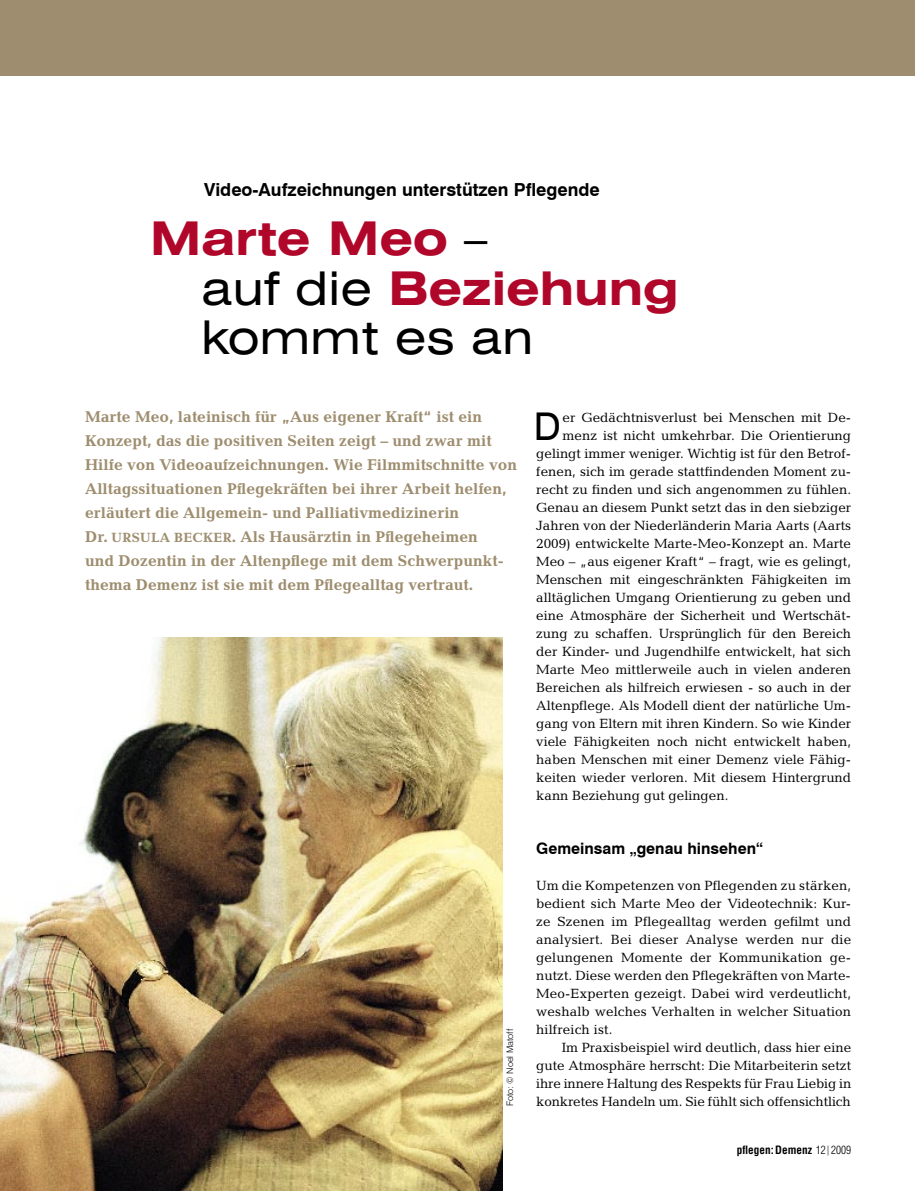
<style>
.page{position:relative;width:915px;height:1191px;background:#fff}
.page>*{position:absolute;margin:0;border:0;box-sizing:border-box;transform-origin:0 0}
.Überschrift_normal{font:700 expanded 46.5px "Swiss 721 BT";color:#b0062a}
.Überschrift_normal-2{font:expanded 46.5px "Swiss 721 BT";letter-spacing:.01em;color:#000}
.t1{font:38.25px "Swiss 721 BT";color:#000}
.Unterüberschrift{font:700 18px "Swiss 721 BT";color:#000}
.Einleitungstext{font:700 15.75px/24px "Candida";color:#9e8d6e}
.ZÜ_1{font:700 15.75px "Swiss 721 BT";color:#000}
.Fließtext{font:13.5px "Candida";color:#000}
.Fließtext_mit_Einzug{font:13.5px/18px "Candida";letter-spacing:-.005em;color:#000;text-align:justify}
.t2{font:700 condensed 11.25px "Helvetica";color:#000}
.t3{font:300 9px "Swiss 721 BT";color:#000}
.s1{font-weight:400;color:#000}
.s2{font-size:13.5px}
.s3{font-weight:300}
.s4{font-weight:300;font-size:9.9px}
</style>
<div class="page">
<div style="left:0;top:0;width:914px;height:76px;background:#9e8d6e"></div>
<hr style="left:914px;top:0;width:1px;height:76px;background:#9e8d6e">
<img style="left:0;top:638px;width:502px;height:553px">
<p class="Unterüberschrift" style="left:204px;top:179px;width:397px">Video-Aufzeichnungen unterstützen Pflegende</p>
<p class="Überschrift_normal" style="left:150px;top:211px;width:339px">Marte Meo <span class="s1">–</span></p>
<p class="Überschrift_normal" style="left:201px;top:260px;width:479px"><span class="s1">auf die</span> Beziehung</p>
<p class="Überschrift_normal-2" style="left:201px;top:310px;width:333px">kommt es an</p>
<p class="Einleitungstext" style="left:85px;top:405px;width:433px">Marte Meo, lateinisch für „Aus eigener Kraft“ ist ein Konzept, das die positiven Seiten zeigt – und zwar mit Hilfe von Videoaufzeichnungen. Wie Filmmitschnitte von Alltagssituationen Pflegekräften bei ihrer Arbeit helfen, erläutert die Allgemein- und Palliativmedizinerin<br>Dr. <span class="s2">URSULA BECKER</span>. Als Hausärztin in Pflegeheimen<br>und Dozentin in der Altenpflege mit dem Schwerpunkt&shy;thema Demenz ist sie mit dem Pflegealltag vertraut.</p>
<p class="t3" style="left:504px;top:1106px;width:79px;rotate:-90deg">Foto: © Noel Matoff</p>
<p class="t1" style="left:533px;top:403px;width:29px">D</p>
<p class="Fließtext" style="left:562px;top:409px;width:290px">er Gedächtnisverlust bei Menschen mit De-</p>
<p class="Fließtext" style="left:562px;top:427px;width:290px">menz ist nicht umkehrbar. Die Orientierung</p>
<p class="Fließtext" style="left:536px;top:445px;width:316px">gelingt immer weniger. Wichtig ist für den Betrof-</p>
<p class="Fließtext" style="left:536px;top:463px;width:316px">fenen, sich im gerade stattfindenden Moment zu-</p>
<p class="Fließtext" style="left:536px;top:481px;width:316px">recht zu finden und sich angenommen zu fühlen.</p>
<p class="Fließtext" style="left:536px;top:499px;width:316px">Genau an diesem Punkt setzt das in den siebziger</p>
<p class="Fließtext" style="left:536px;top:517px;width:316px">Jahren von der Niederländerin Maria Aarts (Aarts</p>
<p class="Fließtext" style="left:536px;top:535px;width:316px">2009) entwickelte Marte-Meo-Konzept an. Marte</p>
<p class="Fließtext" style="left:536px;top:553px;width:316px">Meo – „aus eigener Kraft“ – fragt, wie es gelingt,</p>
<p class="Fließtext" style="left:536px;top:571px;width:316px">Menschen mit eingeschränkten Fähigkeiten im</p>
<p class="Fließtext" style="left:536px;top:589px;width:316px">alltäglichen Umgang Orientierung zu geben und</p>
<p class="Fließtext" style="left:536px;top:607px;width:316px">eine Atmosphäre der Sicherheit und Wertschät-</p>
<p class="Fließtext" style="left:536px;top:625px;width:316px">zung zu schaffen. Ursprünglich für den Bereich</p>
<p class="Fließtext" style="left:536px;top:643px;width:316px">der Kinder- und Jugendhilfe entwickelt, hat sich</p>
<p class="Fließtext" style="left:536px;top:661px;width:316px">Marte Meo mittlerweile auch in vielen anderen</p>
<p class="Fließtext" style="left:536px;top:679px;width:316px">Bereichen als hilfreich erwiesen - so auch in der</p>
<p class="Fließtext" style="left:536px;top:697px;width:316px">Altenpflege. Als Modell dient der natürliche Um-</p>
<p class="Fließtext" style="left:536px;top:715px;width:316px">gang von Eltern mit ihren Kindern. So wie Kinder</p>
<p class="Fließtext" style="left:536px;top:733px;width:316px">viele Fähigkeiten noch nicht entwickelt haben,</p>
<p class="Fließtext" style="left:536px;top:751px;width:316px">haben Menschen mit einer Demenz viele Fähig-</p>
<p class="Fließtext" style="left:536px;top:769px;width:316px">keiten wieder verloren. Mit diesem Hintergrund</p>
<p class="Fließtext" style="left:536px;top:787px;width:194px">kann Beziehung gut gelingen.</p>
<p class="ZÜ_1" style="left:536px;top:838px;width:228px">Gemeinsam „genau hinsehen“</p>
<p class="Fließtext_mit_Einzug" style="left:536px;top:876px;width:316px">Um die Kompetenzen von Pflegenden zu stärken, bedient sich Marte Meo der Videotechnik: Kur&shy;ze Szenen im Pflegealltag werden gefilmt und analysiert. Bei dieser Analyse werden nur die gelungenen Momente der Kommunikation ge&shy;nutzt. Diese werden den Pflegekräften von Marte-Meo-Experten gezeigt. Dabei wird verdeutlicht, weshalb welches Verhalten in welcher Situation hilfreich ist.</p>
<p class="Fließtext_mit_Einzug" style="left:536px;top:1038px;width:316px;text-indent:26px">Im Praxisbeispiel wird deutlich, dass hier eine gute Atmosphäre herrscht: Die Mitarbeiterin setzt ihre innere Haltung des Respekts für Frau Liebig in konkretes Handeln um. Sie fühlt sich offensichtlich</p>
<p class="t2" style="left:736px;top:1143px;width:116px">pflegen: Demenz <span class="s3">12</span> <span class="s4">|</span> <span class="s3">2009</span></p>
</div>
